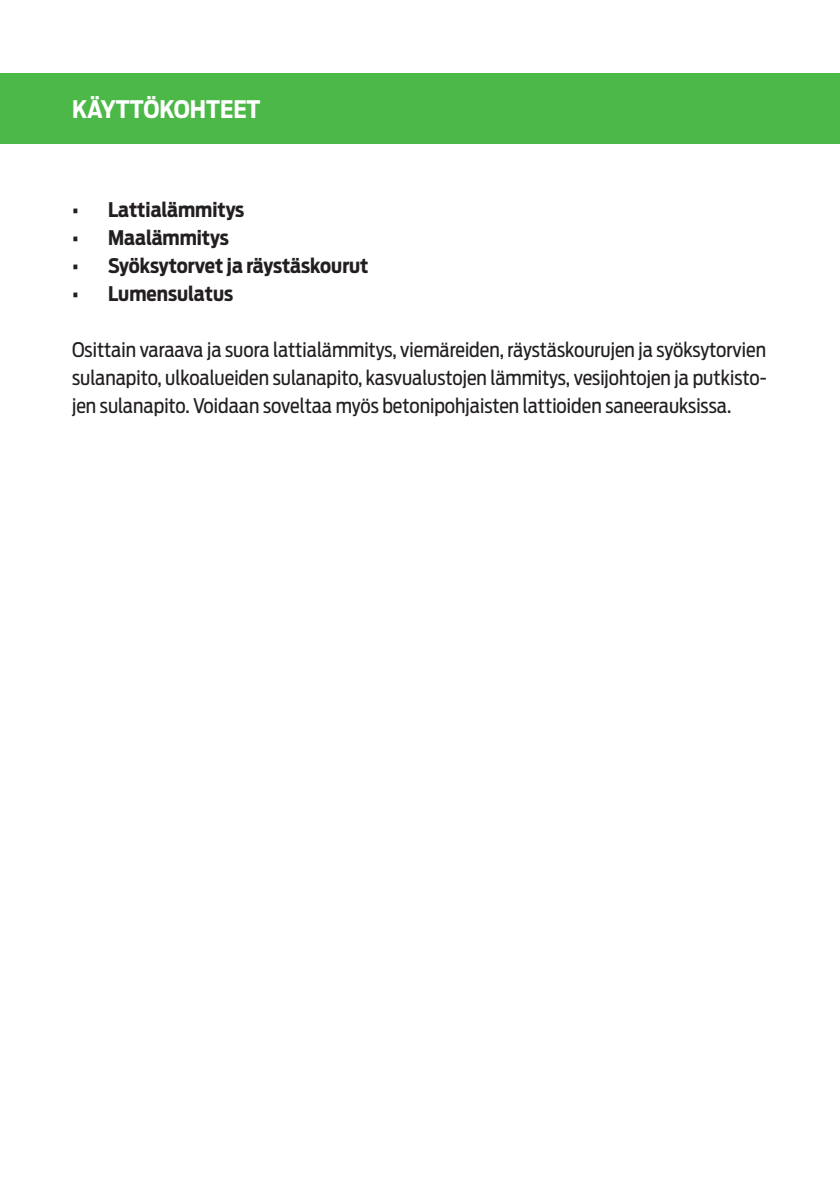
<style>
.page{position:relative;width:840px;height:1191px;background:#fff}
.page>*{position:absolute;margin:0;border:0;box-sizing:border-box;transform-origin:0 0}
.t1{font:700 24px "Antenna Cond";color:#fff}
.t2{font:20px/28px "Antenna Cond";color:#231f20;text-align:justify}
.t3{font:700 20px "Antenna Cond";color:#231f20}
</style>
<div class="page">
<div style="left:0;top:73px;width:839px;height:70px;background:#4cb848"></div>
<p class="t1" style="left:72px;top:94px;width:190px">KÄYTTÖKOHTEET</p>
<p class="t3" style="left:72px;top:198px;width:174px">• Lattialämmitys</p>
<p class="t3" style="left:72px;top:226px;width:158px">• Maalämmitys</p>
<p class="t3" style="left:72px;top:254px;width:298px">• Syöksytorvet ja räystäskourut</p>
<p class="t3" style="left:72px;top:282px;width:162px">• Lumensulatus</p>
<p class="t2" style="left:72px;top:336px;width:695px">Osittain varaava ja suora lattialämmitys, viemäreiden, räystäskourujen ja syöksytorvien sulanapito, ulkoalueiden sulanapito, kasvualustojen lämmitys, vesijohtojen ja putkisto&shy;jen sulanapito. Voidaan soveltaa myös betonipohjaisten lattioiden saneerauksissa.</p>
</div>
